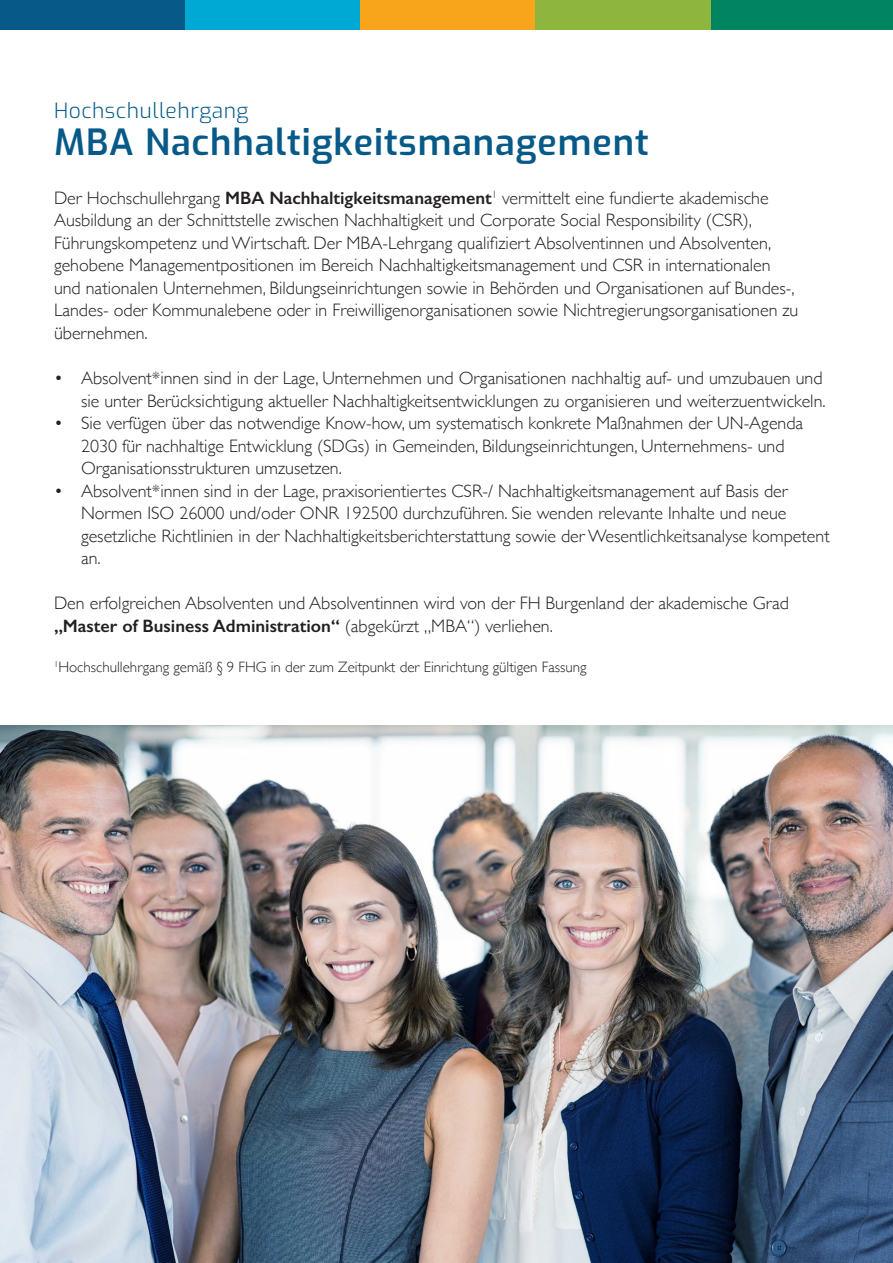
<style>
.page{position:relative;width:893px;height:1263px;background:#fff}
.page>*{position:absolute;margin:0;border:0;box-sizing:border-box;transform-origin:0 0}
.Sozialmanagement{font:100 36px "Exo";letter-spacing:.025em;color:#075a88}
.Hochschullehrgang{font:100 21px "Exo";letter-spacing:.025em;color:#075a88}
.Fließtext{font:300 18px/22.5px "Gill Sans";color:#231f20}
.Klein_gedrucktes{font:300 15px "Gill Sans";color:#231f20}
.s1{font-weight:600}
</style>
<div class="page">
<div style="left:711px;top:0;width:182px;height:30px;background:#008561"></div>
<div style="left:359px;top:0;width:176px;height:30px;background:#f9a51b"></div>
<div style="left:535px;top:0;width:176px;height:30px;background:#8eb63e"></div>
<div style="left:184px;top:0;width:175px;height:30px;background:#00a9d4"></div>
<div style="left:0;top:0;width:184px;height:30px;background:#075a88"></div>
<img style="left:0;top:725px;width:892px;height:538px">
<p class="Hochschullehrgang" style="left:54px;top:95px;width:196px">Hochschullehrgang</p>
<p class="Sozialmanagement" style="left:54px;top:116px;width:596px">MBA Nachhaltigkeitsmanagement</p>
<p class="Fließtext" style="left:54px;top:186px;width:746px">Der Hochschullehrgang <span class="s1">MBA Nachhaltigkeitsmanagement</span><sup>1</sup> vermittelt eine fundierte akademische Ausbildung an der Schnittstelle zwischen Nachhaltigkeit und Corporate Social Responsibility (CSR), Führungskompetenz und Wirtschaft. Der MBA-Lehrgang qualifiziert Absolventinnen und Absolventen, gehobene Managementpositionen im Bereich Nachhaltigkeitsmanagement und CSR in internationalen und nationalen Unternehmen, Bildungseinrichtungen sowie in Behörden und Organisationen auf Bundes-, Landes- oder Kommunalebene oder in Freiwilligenorganisationen sowie Nichtregierungsorganisationen zu übernehmen.</p>
<p class="Fließtext" style="left:54px;top:366px;width:773px;text-align:right">• Absolvent*innen sind in der Lage, Unternehmen und Organisationen nachhaltig auf- und umzubauen und sie unter Berücksichtigung aktueller Nachhaltigkeitsentwicklungen zu organisieren und weiterzuentwickeln.</p>
<p class="Fließtext" style="left:81px;top:411px;width:724px;text-indent:-27px">• Sie verfügen über das notwendige Know-how, um systematisch konkrete Maßnahmen der UN-Agenda<br>2030 für nachhaltige Entwicklung (SDGs) in Gemeinden, Bildungseinrichtungen, Unternehmens- und<br>Organisationsstrukturen umzusetzen.</p>
<p class="Fließtext" style="left:81px;top:478px;width:750px;text-indent:-27px">• Absolvent*innen sind in der Lage, praxisorientiertes CSR-/ Nachhaltigkeitsmanagement auf Basis der Normen ISO 26000 und/oder ONR 192500 durchzuführen. Sie wenden relevante Inhalte und neue gesetzliche Richtlinien in der Nachhaltigkeitsberichterstattung sowie der Wesentlichkeitsanalyse kompetent an.</p>
<p class="Fließtext" style="left:54px;top:591px;width:737px">Den erfolgreichen Absolventen und Absolventinnen wird von der FH Burgenland der akademische Grad <span class="s1">„Master of Business Administration“</span> (abgekürzt „MBA“) verliehen.</p>
<p class="Klein_gedrucktes" style="left:54px;top:655px;width:534px"><sup>1</sup>Hochschullehrgang gemäß § 9 FHG in der zum Zeitpunkt der Einrichtung gültigen Fassung</p>
</div>
